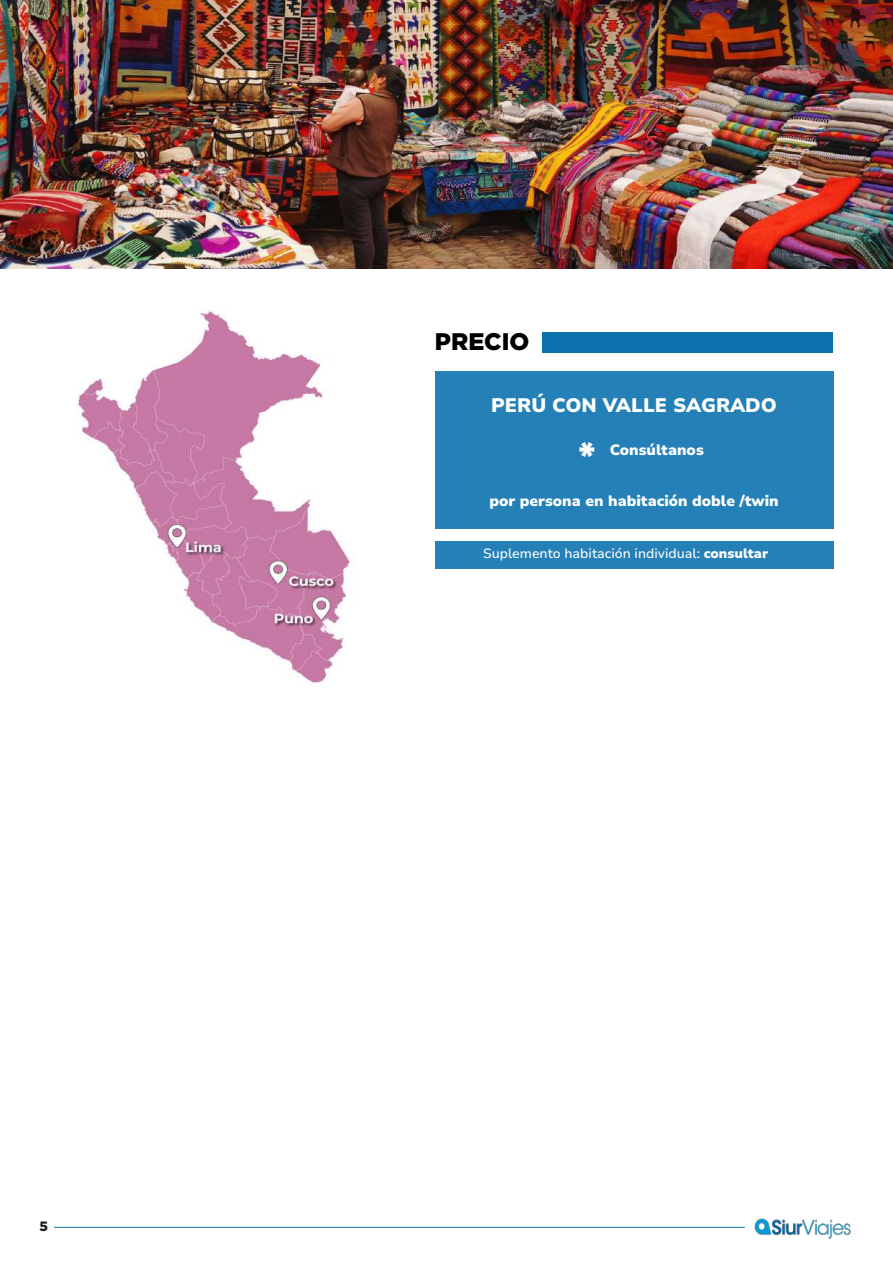
<style>
.page{position:relative;width:893px;height:1263px;background:#fff}
.page>*{position:absolute;margin:0;border:0;box-sizing:border-box;transform-origin:0 0}
.t1{font:900 36px "Nunito Sans 10 pt";color:#fff}
.t2{font:900 24px "Gotham";color:#000001}
.t3{font:900 19.5px "Nunito Sans 10 pt";color:#fff}
.t4{font:900 15px "Nunito Sans 10 pt";color:#fff}
.t5{font:500 13.5px "Nunito Sans 10 pt";color:#fff}
.t6{font:900 13.5px "Gotham";color:#231f20}
.s1{font-weight:900}
</style>
<div class="page">
<img style="left:0;top:0;width:893px;height:269px">
<img style="left:754px;top:1219px;width:97px;height:19px">
<hr style="left:54px;top:1227px;width:691px;height:1px;background:#0f73a9">
<img style="left:78px;top:311px;width:275px;height:373px">
<div style="left:435px;top:372px;width:398px;height:157px;background:#2480b6"></div>
<div style="left:435px;top:541px;width:398px;height:27px;background:#2480b6"></div>
<div style="left:542px;top:332px;width:291px;height:21px;background:#0c72ae"></div>
<p class="t6" style="left:40px;top:1218px;width:10px">5</p>
<h2 class="t2" style="left:435px;top:327px;width:96px">PRECIO</h2>
<h3 class="t3" style="left:491px;top:391px;width:288px">PERÚ CON VALLE SAGRADO</h3>
<h1 class="t1" style="left:578px;top:430px;width:19px">*</h1>
<p class="t4" style="left:610px;top:439px;width:95px">Consúltanos</p>
<p class="t4" style="left:489px;top:490px;width:291px">por persona en habitación doble /twin</p>
<p class="t5" style="left:483px;top:544px;width:287px">Suplemento habitación individual: <span class="s1">consultar</span></p>
</div>
